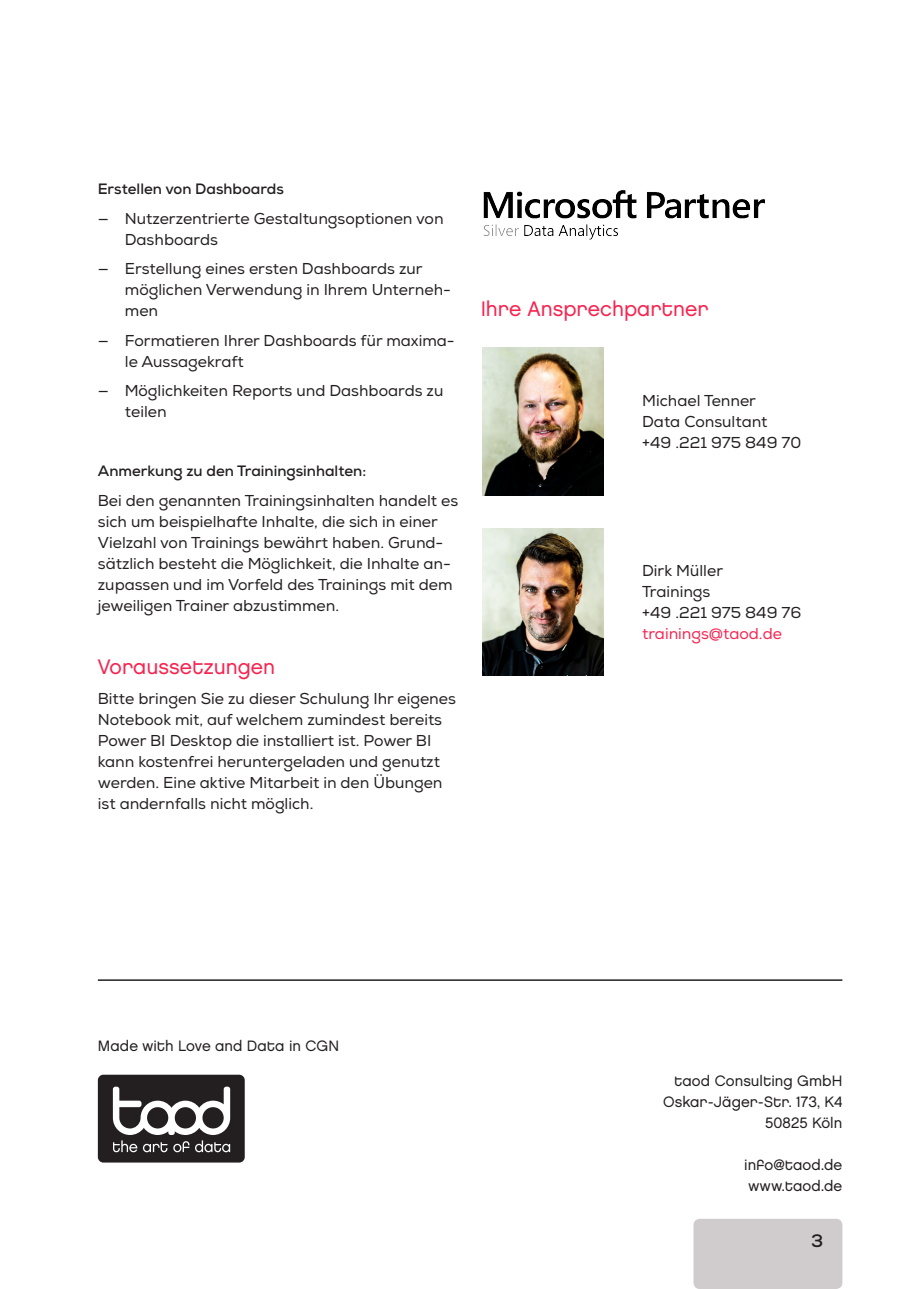
<style>
.page{position:relative;width:919px;height:1289px;background:#fff}
.page>*{position:absolute;margin:0;border:0;box-sizing:border-box;transform-origin:0 0}
.t1{font:21px "Chalet London Nineteen Eighty";color:#f62550}
.t2{font:700 18px "Nexa";color:#231f20}
.t3{font:15px/21px "Nexa";color:#231f20}
.t4{font:15px/21px "Chalet London Nineteen Eighty";letter-spacing:.005em;color:#231f20;text-align:right}
.t5{font:700 15px "Nexa";color:#231f20}
.t6{font:15px "Nexa";color:#f62550}
</style>
<div class="page">
<div style="left:693px;top:1218px;width:149px;height:70px;background:#d0ccce;border-radius:6px"></div>
<img style="left:483px;top:348px;width:120px;height:148px">
<img style="left:483px;top:190px;width:282px;height:50px">
<div style="left:98px;top:1074px;width:147px;height:88px;background:#231f20;border-radius:6px"></div>
<svg style="left:113px;top:1140px;width:24px;height:12px"></svg>
<svg style="left:143px;top:1142px;width:24px;height:10px"></svg>
<svg style="left:173px;top:1141px;width:16px;height:11px"></svg>
<svg style="left:195px;top:1140px;width:35px;height:12px"></svg>
<svg style="left:113px;top:1086px;width:117px;height:48px"></svg>
<hr style="left:98px;top:979px;width:744px;height:1px;background:#231f20">
<img style="left:483px;top:528px;width:120px;height:148px">
<p class="t5" style="left:98px;top:179px;width:187px">Erstellen von Dashboards</p>
<p class="t3" style="left:125px;top:208px;width:320px;text-indent:-27px">— Nutzerzentrierte Gestaltungsoptionen von<br>Dashboards</p>
<p class="t3" style="left:125px;top:258px;width:327px;text-indent:-27px">— Erstellung eines ersten Dashboards zur möglichen Verwendung in Ihrem Unterneh&shy;men</p>
<p class="t3" style="left:125px;top:330px;width:331px;text-indent:-27px">— Formatieren Ihrer Dashboards für maxima&shy;le Aussagekraft</p>
<p class="t3" style="left:125px;top:380px;width:320px;text-indent:-27px">— Möglichkeiten Reports und Dashboards zu teilen</p>
<p class="t5" style="left:98px;top:461px;width:270px">Anmerkung zu den Trainingsinhalten:</p>
<p class="t3" style="left:98px;top:490px;width:362px">Bei den genannten Trainingsinhalten handelt es sich um beispielhafte Inhalte, die sich in einer Vielzahl von Trainings bewährt haben. Grund&shy;sätzlich besteht die Möglichkeit, die Inhalte an&shy;zupassen und im Vorfeld des Trainings mit dem jeweiligen Trainer abzustimmen.</p>
<h1 class="t1" style="left:98px;top:654px;width:179px">Voraussetzungen</h1>
<p class="t3" style="left:98px;top:688px;width:359px">Bitte bringen Sie zu dieser Schulung Ihr eigenes Notebook mit, auf welchem zumindest bereits Power BI Desktop die installiert ist. Power BI kann kostenfrei heruntergeladen und genutzt werden. Eine aktive Mitarbeit in den Übungen ist andernfalls nicht möglich.</p>
<h1 class="t1" style="left:480px;top:295px;width:229px">Ihre Ansprechpartner</h1>
<p class="t3" style="left:642px;top:390px;width:160px">Michael Tenner<br>Data Consultant<br>+49 .221 975 849 70</p>
<p class="t3" style="left:642px;top:560px;width:161px">Dirk Müller<br>Trainings<br>+49 .221 975 849 76</p>
<p class="t6" style="left:642px;top:624px;width:141px">trainings@taod.de</p>
<p class="t4" style="left:98px;top:1035px;width:243px">Made with Love and Data in CGN</p>
<p class="t4" style="left:663px;top:1070px;width:181px">taod Consulting GmbH<br>Oskar-Jäger-Str. 173, K4<br>50825 Köln</p>
<p class="t4" style="left:744px;top:1154px;width:100px;text-align:left">info@taod.de www.taod.de</p>
<p class="t2" style="left:811px;top:1229px;width:14px">3</p>
</div>
